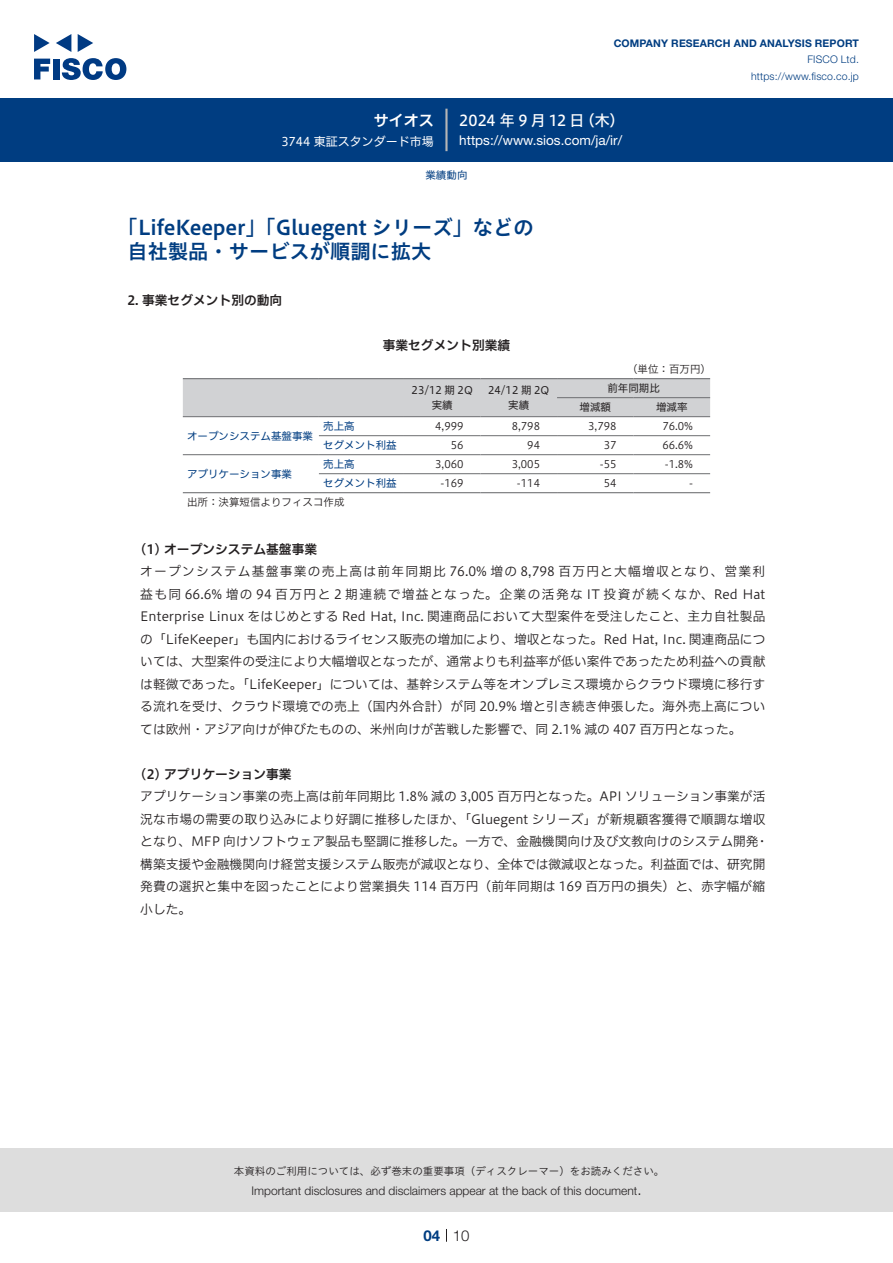
<style>
.page{position:relative;width:893px;height:1263px;background:#fff}
.page>*{position:absolute;margin:0;border:0;box-sizing:border-box;transform-origin:0 0}
.中タイトル{font:20.25px/24px "Hiragino UD Sans Std W6";color:#003d81}
.t1{font:15px "Hiragino UD Sans F Std N W5";color:#fff}
.t2{font:15px "Hiragino UD Sans F Std N W6";color:#fff}
.t3{font:300 15px "Helvetica Neue LT Std";color:#231f20}
.t4{font:700 15px "Helvetica Neue LT Std";color:#003d81}
.t5{font:13.5px "Helvetica Neue LT Std";color:#fff}
.本文3mm{font:12.75px/22.5px "Hiragino UD Sans F Std N W3";color:#231f20;text-align:justify}
.小タイトル3mm{font:12.75px "Hiragino UD Sans F Std N W6";color:#231f20}
.小タイトル{font:12.75px "Hiragino UD Sans F Std N W6";color:#231f20}
.チャートタイトル{font:12.75px "Hiragino UD Sans F Std N W6";color:#231f20}
.t6{font:300 12px "Helvetica Neue LT Std";color:#231f20}
.t7{font:12px "Hiragino UD Sans F Std N W4";color:#fff}
.表数字{font:10.5px "Hiragino UD Sans F Std N W3";color:#231f20}
.表左{font:10.5px "Hiragino UD Sans F Std N W4";color:#003d81}
.t8{font:10.5px "Hiragino UD Sans Std W3";color:#231f20}
.t9{font:700 10.5px "Helvetica Neue LT Std";letter-spacing:.015em;color:#003d81}
.t10{font:300 10.5px/16.5px "Helvetica Neue LT Std";letter-spacing:.015em;color:#003d81;text-align:right}
.表上{font:10.5px "Hiragino UD Sans F Std N W4";color:#231f20}
.表組み基本スタイル{font:10.5px "Hiragino UD Sans F Std N W3";color:#231f20}
.表単位{font:10.5px "Hiragino UD Sans F Std N W3";color:#231f20}
.ヘッダー{font:10.5px "Hiragino UD Sans F Std N W4";color:#003d81}
</style>
<div class="page">
<div style="left:0;top:1148px;width:893px;height:64px;background:#ddd"></div>
<svg style="left:34px;top:59px;width:16px;height:20px"></svg>
<div style="left:53px;top:59px;width:6px;height:20px;background:#003a83"></div>
<svg style="left:62px;top:58px;width:64px;height:22px"></svg>
<svg style="left:34px;top:34px;width:16px;height:18px"></svg>
<svg style="left:78px;top:34px;width:15px;height:18px"></svg>
<svg style="left:56px;top:34px;width:15px;height:18px"></svg>
<div style="left:0;top:98px;width:893px;height:64px;background:#003d81"></div>
<hr style="left:445px;top:109px;width:3px;height:42px;background:#b5b5b6">
<svg style="left:446px;top:1229px;width:1px;height:13px"></svg>
<div style="left:183px;top:379px;width:527px;height:37px;background:#d1d2d4"></div>
<hr style="left:557px;top:397px;width:77px;height:1px;background:#6c6d70">
<hr style="left:634px;top:397px;width:76px;height:1px;background:#6c6d70">
<hr style="left:183px;top:416px;width:136px;height:1px;background:#6c6d70">
<hr style="left:319px;top:416px;width:85px;height:1px;background:#6c6d70">
<hr style="left:404px;top:416px;width:76px;height:1px;background:#6c6d70">
<hr style="left:480px;top:416px;width:77px;height:1px;background:#6c6d70">
<hr style="left:557px;top:416px;width:77px;height:1px;background:#6c6d70">
<hr style="left:634px;top:416px;width:76px;height:1px;background:#6c6d70">
<hr style="left:319px;top:435px;width:85px;height:1px;background:#6c6d70">
<hr style="left:404px;top:435px;width:76px;height:1px;background:#6c6d70">
<hr style="left:480px;top:435px;width:77px;height:1px;background:#6c6d70">
<hr style="left:557px;top:435px;width:77px;height:1px;background:#6c6d70">
<hr style="left:634px;top:435px;width:76px;height:1px;background:#6c6d70">
<hr style="left:183px;top:454px;width:136px;height:1px;background:#6c6d70">
<hr style="left:319px;top:454px;width:85px;height:1px;background:#6c6d70">
<hr style="left:404px;top:454px;width:76px;height:1px;background:#6c6d70">
<hr style="left:480px;top:454px;width:77px;height:1px;background:#6c6d70">
<hr style="left:557px;top:454px;width:77px;height:1px;background:#6c6d70">
<hr style="left:634px;top:454px;width:76px;height:1px;background:#6c6d70">
<hr style="left:319px;top:473px;width:85px;height:1px;background:#6c6d70">
<hr style="left:404px;top:473px;width:76px;height:1px;background:#6c6d70">
<hr style="left:480px;top:473px;width:77px;height:1px;background:#6c6d70">
<hr style="left:557px;top:473px;width:77px;height:1px;background:#6c6d70">
<hr style="left:634px;top:473px;width:76px;height:1px;background:#6c6d70">
<hr style="left:183px;top:378px;width:136px;height:1px;background:#6c6d70">
<hr style="left:319px;top:378px;width:85px;height:1px;background:#6c6d70">
<hr style="left:404px;top:378px;width:76px;height:1px;background:#6c6d70">
<hr style="left:480px;top:378px;width:77px;height:1px;background:#6c6d70">
<hr style="left:557px;top:378px;width:77px;height:1px;background:#6c6d70">
<hr style="left:634px;top:378px;width:76px;height:1px;background:#6c6d70">
<hr style="left:183px;top:492px;width:136px;height:1px;background:#6c6d70">
<hr style="left:319px;top:492px;width:85px;height:1px;background:#6c6d70">
<hr style="left:404px;top:492px;width:76px;height:1px;background:#6c6d70">
<hr style="left:480px;top:492px;width:77px;height:1px;background:#6c6d70">
<hr style="left:557px;top:492px;width:77px;height:1px;background:#6c6d70">
<hr style="left:634px;top:492px;width:76px;height:1px;background:#6c6d70">
<p class="t2" style="left:374px;top:109px;width:62px">サイオス</p>
<p class="t7" style="left:281px;top:132px;width:154px">3744 東証スタンダード市場</p>
<p class="t9" style="left:614px;top:37px;width:247px">COMPANY RESEARCH AND ANALYSIS REPORT</p>
<p class="t10" style="left:751px;top:51px;width:109px">FISCO Ltd. https://www.fisco.co j p.</p>
<p class="t1" style="left:580px;top:109px;width:46px">（木(</p>
<p class="t1" style="left:459px;top:109px;width:127px">2024 年 9 月 12 日</p>
<p class="t5" style="left:459px;top:132px;width:164px">https://www.sios. c o m j a/ /i r/</p>
<p class="ヘッダー" style="left:425px;top:167px;width:43px">業績動向</p>
<p class="中タイトル" style="left:128px;top:214px;width:408px;text-indent:-10px">「LifeKeeper」「Gluegent シリーズ」などの自社製品・サービスが順調に拡大</p>
<p class="小タイトル" style="left:128px;top:290px;width:156px">2. 事業セグメント別の動向</p>
<p class="チャートタイトル" style="left:383px;top:335px;width:129px">事業セグメント別業績</p>
<p class="表単位" style="left:627px;top:361px;width:85px">（単位：百万円(</p>
<p class="表上" style="left:412px;top:382px;width:63px">23/12 期 2Q</p>
<p class="表上" style="left:432px;top:397px;width:22px">実績</p>
<p class="表上" style="left:488px;top:382px;width:63px">24/12 期 2Q</p>
<p class="表上" style="left:508px;top:397px;width:22px">実績</p>
<p class="表上" style="left:607px;top:380px;width:54px">前年同期比</p>
<p class="表上" style="left:656px;top:399px;width:33px">増減率</p>
<p class="表上" style="left:580px;top:399px;width:33px">増減額</p>
<p class="表左" style="left:187px;top:428px;width:127px">オープンシステム基盤事業</p>
<p class="表左" style="left:323px;top:418px;width:33px">売上高</p>
<p class="表左" style="left:323px;top:437px;width:75px">セグメント利益</p>
<p class="表数字" style="left:435px;top:418px;width:30px">4,999</p>
<p class="表数字" style="left:451px;top:437px;width:14px">56</p>
<p class="表数字" style="left:512px;top:418px;width:30px">8,798</p>
<p class="表数字" style="left:527px;top:437px;width:14px">94</p>
<p class="表数字" style="left:588px;top:418px;width:30px">3,798</p>
<p class="表数字" style="left:604px;top:437px;width:14px">37</p>
<p class="表数字" style="left:662px;top:418px;width:32px">76.0%</p>
<p class="表数字" style="left:662px;top:437px;width:32px">66.6%</p>
<p class="表左" style="left:323px;top:456px;width:33px">売上高</p>
<p class="表数字" style="left:435px;top:456px;width:30px">3,060</p>
<p class="表数字" style="left:512px;top:456px;width:30px">3,005</p>
<p class="表数字" style="left:665px;top:456px;width:30px">-1.8%</p>
<p class="表数字" style="left:600px;top:456px;width:18px">-55</p>
<p class="表左" style="left:187px;top:466px;width:106px">アプリケーション事業</p>
<p class="表左" style="left:323px;top:475px;width:75px">セグメント利益</p>
<p class="表組み基本スタイル" style="left:187px;top:494px;width:159px">出所：決算短信よりフィスコ作成</p>
<p class="小タイトル3mm" style="left:140px;top:539px;width:178px">1( ) オープンシステム基盤事業</p>
<p class="本文3mm" style="left:140px;top:559px;width:627px">オープンシステム基盤事業の売上高は前年同期比 76.0% 増の 8,798 百万円と大幅増収となり、営業利益も同 66.6% 増の 94 百万円と 2 期連続で増益となった。企業の活発な IT 投資が続くなか、Red Hat Enterprise Linux をはじめとする Red Hat, Inc. 関連商品において大型案件を受注したこと、主力自社製品の「LifeKeeper」も国内におけるライセンス販売の増加により、増収となった。Red Hat, Inc. 関連商品については、大型案件の受注により大幅増収となったが、通常よりも利益率が低い案件であったため利益への貢献は軽微であった。「LifeKeeper」については、基幹システム等をオンプレミス環境からクラウド環境に移行する流れを受け、クラウド環境での売上（国内外合計）が同 20.9% 増と引き続き伸張した。海外売上高については欧州・アジア向けが伸びたものの、米州向けが苦戦した影響で、同 2.1% 減の 407 百万円となった。</p>
<p class="小タイトル3mm" style="left:140px;top:764px;width:153px">2( ) アプリケーション事業</p>
<p class="本文3mm" style="left:140px;top:784px;width:630px;text-align:right">アプリケーション事業の売上高は前年同期比 1.8% 減の 3,005 百万円となった。API ソリューション事業が活況な市場の需要の取り込みにより好調に推移したほか、「Gluegent シリーズ」が新規顧客獲得で順調な増収・</p>
<p class="表数字" style="left:440px;top:475px;width:25px">-169</p>
<p class="表数字" style="left:517px;top:475px;width:25px">-114</p>
<p class="表数字" style="left:604px;top:475px;width:14px">54</p>
<p class="表数字" style="left:689px;top:475px;width:5px">-</p>
<p class="本文3mm" style="left:140px;top:829px;width:627px;text-align:left">となり、MFP 向けソフトウェア製品も堅調に推移した。一方で、金融機関向け及び文教向けのシステム開発構築支援や金融機関向け経営支援システム販売が減収となり、全体では微減収となった。利益面では、研究開発費の選択と集中を図ったことにより営業損失 114 百万円（前年同期は 169 百万円の損失）と、赤字幅が縮小した。</p>
<p class="t8" style="left:234px;top:1163px;width:432px">本資料のご利用については、必ず巻末の重要事項（ディスクレーマー）をお読みください。</p>
<p class="t3" style="left:637px;top:1180px;width:6px">.</p>
<p class="t6" style="left:251px;top:1183px;width:387px">Important disclosures and disclaimers appear at the back of this document</p>
<p class="t4" style="left:423px;top:1226px;width:18px">04</p>
<p class="t3" style="left:453px;top:1226px;width:18px">10</p>
</div>
